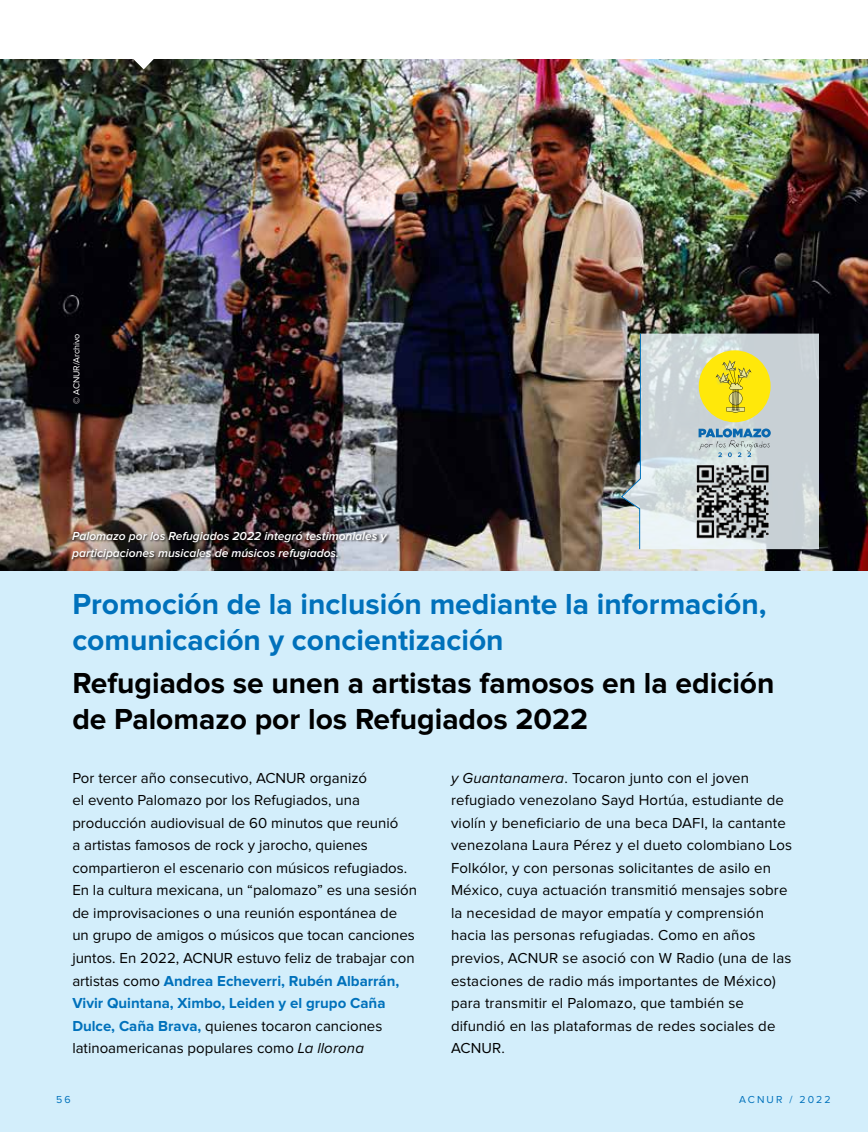
<style>
.page{position:relative;width:868px;height:1132px;background:#fff}
.page>*{position:absolute;margin:0;border:0;box-sizing:border-box;transform-origin:0 0}
.t1{font:700 30px/36px "Proxima Nova";color:#000}
.t2{font:700 30px/36px "Proxima Nova";color:#0071bb}
.t3{font:15px/22.5px "Proxima Nova";letter-spacing:.01em;color:#000}
.t4{font:italic 600 12px/16.5px "Proxima Nova";color:#fff}
.t5{font:10.5px "Proxima Nova";letter-spacing:.2em;color:#0071bb}
.t6{font:9px "Proxima Nova";letter-spacing:-.015em;color:#fff}
.s1{font-weight:700;color:#0071bb}
.s2{font-style:italic}
</style>
<div class="page">
<div style="left:0;top:212px;width:867px;height:919px;background:#d3eefb"></div>
<img style="left:0;top:60px;width:867px;height:510px">
<svg style="left:131px;top:59px;width:25px;height:10px"></svg>
<svg style="left:641px;top:333px;width:177px;height:216px;fill:#c9d2d6"></svg>
<img style="left:620px;top:333px;width:21px;height:216px">
<img style="left:686px;top:454px;width:92px;height:93px">
<div style="left:698px;top:350px;width:72px;height:72px;background:#ffe80a;border-radius:50%"></div>
<svg style="left:715px;top:360px;width:36px;height:52px"></svg>
<svg style="left:698px;top:428px;width:72px;height:29px"></svg>
<div style="left:72px;top:531px;width:318px;height:31px;background:#000;opacity:.75"></div>
<p class="t6" style="left:72px;top:403px;width:71px;rotate:-90deg">© ACNUR/Archivo</p>
<p class="t4" style="left:72px;top:528px;width:316px">Palomazo por los Refugiados 2022 integró testimoniales y participaciones musicales de músicos refugiados.</p>
<h1 class="t2" style="left:72px;top:587px;width:695px">Promoción de la inclusión mediante la información, comunicación y concientización</h1>
<h1 class="t1" style="left:72px;top:666px;width:703px">Refugiados se unen a artistas famosos en la edición de Palomazo por los Refugiados 2022</h1>
<p class="t3" style="left:72px;top:767px;width:346px">Por tercer año consecutivo, ACNUR organizó<br>el evento Palomazo por los Refugiados, una producción audiovisual de 60 minutos que reunió<br>a artistas famosos de rock y jarocho, quienes compartieron el escenario con músicos refugiados.<br>En la cultura mexicana, un “palomazo” es una sesión de improvisaciones o una reunión espontánea de un grupo de amigos o músicos que tocan canciones juntos. En 2022, ACNUR estuvo feliz de trabajar con artistas como <span class="s1">Andrea Echeverri, Rubén Albarrán, Vivir Quintana, Ximbo, Leiden y el grupo Caña Dulce, Caña Brava,</span> quienes tocaron canciones latinoamericanas populares como <span class="s2">La llorona</span></p>
<p class="t3" style="left:451px;top:767px;width:342px"><span class="s2">y Guantanamera</span>. Tocaron junto con el joven refugiado venezolano Sayd Hortúa, estudiante de violín y beneficiario de una beca DAFI, la cantante venezolana Laura Pérez y el dueto colombiano Los Folkólor, y con personas solicitantes de asilo en México, cuya actuación transmitió mensajes sobre la necesidad de mayor empatía y comprensión hacia las personas refugiadas. Como en años previos, ACNUR se asoció con W Radio (una de las estaciones de radio más importantes de México) para transmitir el Palomazo, que también se difundió en las plataformas de redes sociales de ACNUR.</p>
<p class="t5" style="left:56px;top:1094px;width:16px">56</p>
<p class="t5" style="left:739px;top:1094px;width:93px">ACNUR / 2022</p>
</div>
